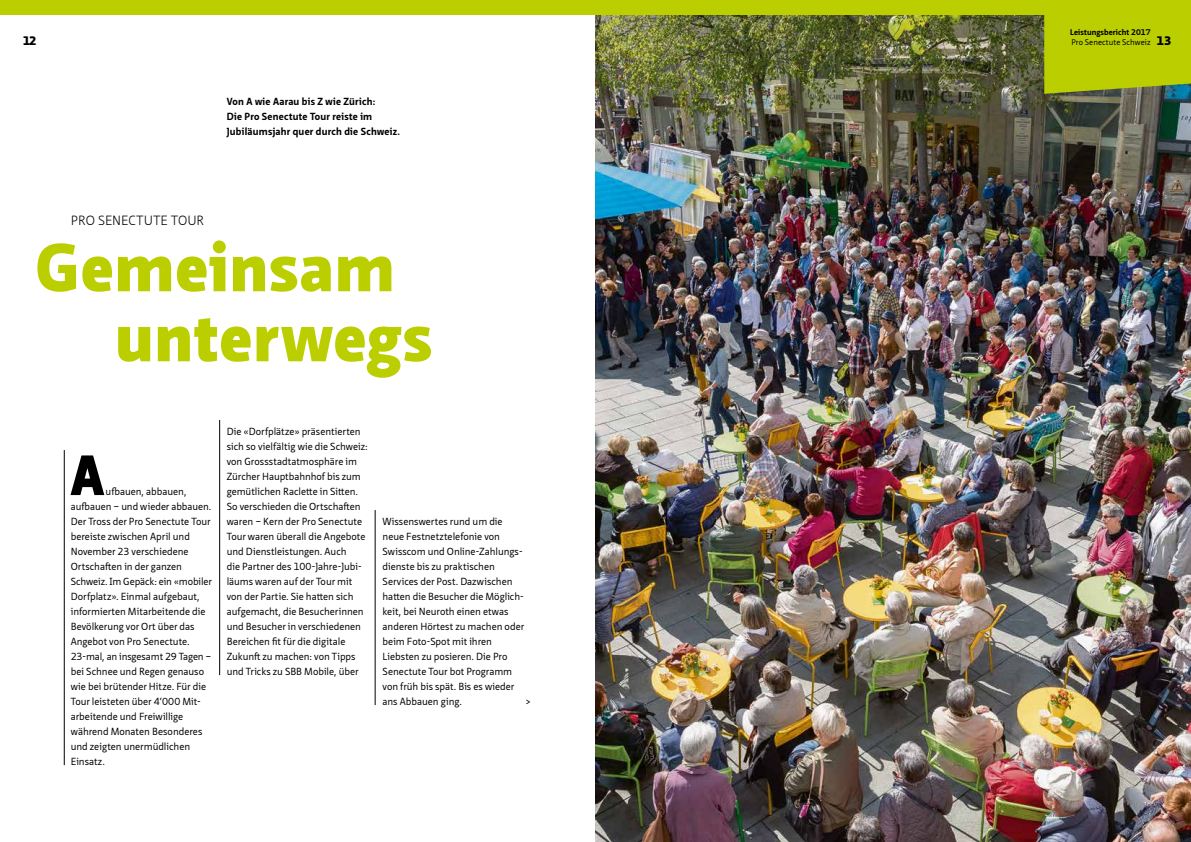
<style>
.page{position:relative;width:1191px;height:842px;background:#fff}
.page>*{position:absolute;margin:0;border:0;box-sizing:border-box;transform-origin:0 0}
.t1{font:900 66px/70px "Neue Sans Pro";letter-spacing:.015em;color:#bbcf00}
.t2{font:900 55px "Neue Sans Pro";color:#000}
.t3{font:300 13px "Neue Sans Pro";color:#000}
.t4{font:900 12px "Neue Sans Pro";color:#000}
.t5{font:10px/15px "Neue Sans Pro";letter-spacing:-.005em;color:#000}
.t6{font:700 10px/15px "Neue Sans Pro";letter-spacing:.025em;color:#000}
.t7{font:700 8px "Neue Sans Pro";letter-spacing:.01em;color:#000}
.t8{font:8px "Neue Sans Pro";letter-spacing:.01em;color:#000}
</style>
<div class="page">
<img style="left:595px;top:14px;width:596px;height:828px">
<svg style="left:1044px;top:14px;width:147px;height:80px;background:#b2c707"></svg>
<div style="left:0;top:0;width:1191px;height:14px;background:#bbcf00"></div>
<hr style="left:64px;top:450px;width:1px;height:315px;background:#000">
<hr style="left:219px;top:420px;width:1px;height:255px;background:#000">
<hr style="left:375px;top:510px;width:1px;height:195px;background:#000">
<p class="t7" style="left:1070px;top:27px;width:82px">Leistungsbericht 2017</p>
<p class="t8" style="left:1071px;top:37px;width:81px">Pro Senectute Schweiz</p>
<p class="t4" style="left:23px;top:32px;width:16px">12</p>
<p class="t4" style="left:1156px;top:32px;width:17px">13</p>
<p class="t6" style="left:227px;top:94px;width:175px">Von A wie Aarau bis Z wie Zürich:<br>Die Pro Senectute Tour reiste im<br>Jubiläumsjahr quer durch die Schweiz.</p>
<h3 class="t3" style="left:71px;top:212px;width:135px">PRO SENECTUTE TOUR</h3>
<h1 class="t1" style="left:115px;top:232px;width:319px;text-indent:-79px">Gemeinsam unterwegs</h1>
<h2 class="t2" style="left:71px;top:439px;width:35px">A</h2>
<p class="t5" style="left:71px;top:484px;width:143px;text-indent:35px">ufbauen, abbauen, aufbauen – und wieder abbauen.<br>Der Tross der Pro Senectute Tour bereiste zwischen April und<br>November 23 verschiedene<br>Ortschaften in der ganzen<br>Schweiz. Im Gepäck: ein «mobiler<br>Dorfplatz». Einmal aufgebaut, informierten Mitarbeitende die<br>Bevölkerung vor Ort über das<br>Angebot von Pro Senectute.<br>23-mal, an insgesamt 29 Tagen – bei Schnee und Regen genauso wie bei brütender Hitze. Für die<br>Tour leisteten über 4’000 Mit&shy;arbeitende und Freiwillige während Monaten Besonderes und zeigten unermüdlichen<br>Einsatz.</p>
<p class="t5" style="left:227px;top:424px;width:143px">Die «Dorfplätze» präsentierten sich so vielfältig wie die Schweiz: von Grossstadtatmosphäre im<br>Zürcher Hauptbahnhof bis zum gemütlichen Raclette in Sitten.<br>So verschieden die Ortschaften waren – Kern der Pro Senectute<br>Tour waren überall die Angebote und Dienstleistungen. Auch<br>die Partner des 100-Jahre-Jubi&shy;läums waren auf der Tour mit von der Partie. Sie hatten sich aufgemacht, die Besucherinnen und Besucher in verschiedenen<br>Bereichen fit für die digitale<br>Zukunft zu machen: von Tipps und Tricks zu SBB Mobile, über</p>
<p class="t5" style="left:382px;top:514px;width:143px">Wissenswertes rund um die neue Festnetztelefonie von<br>Swisscom und Online-Zahlungs&shy;dienste bis zu praktischen<br>Services der Post. Dazwischen hatten die Besucher die Möglich&shy;keit, bei Neuroth einen etwas anderen Hörtest zu machen oder beim Foto-Spot mit ihren<br>Liebsten zu posieren. Die Pro<br>Senectute Tour bot Programm von früh bis spät. Bis es wieder ans Abbauen ging.</p>
<p class="t5" style="left:525px;top:694px;width:7px">&gt;</p>
</div>
